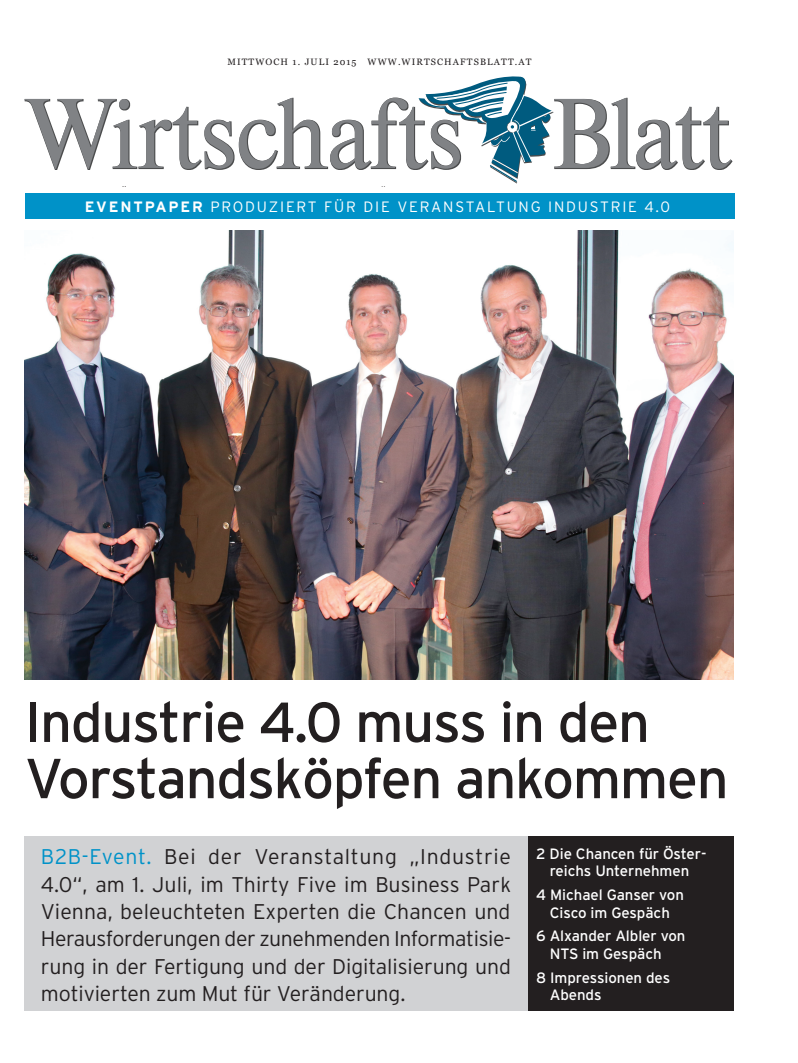
<style>
.page{position:relative;width:798px;height:1063px;background:#fff}
.page>*{position:absolute;margin:0;border:0;box-sizing:border-box;transform-origin:0 0}
.t1{font:56.25px/56.2px "Interstate";letter-spacing:-.025em;color:#231f20}
.t2{font:300 21.25px/27.5px "Interstate";letter-spacing:-.005em;color:#231f20;text-align:justify}
.t3{font:15px/17.5px "Interstate";letter-spacing:-.005em;color:#fff;text-align:center}
.t4{font:300 15px "Interstate";letter-spacing:.12em;color:#fff}
.t5{font:9.25px "Georgia";letter-spacing:.12em;color:#231f20}
.s1{font-weight:700}
.s2{color:#0092c8}
</style>
<div class="page">
<div style="left:528px;top:837px;width:205px;height:174px;background:#231f20"></div>
<div style="left:25px;top:837px;width:503px;height:174px;background:#d1d2d4"></div>
<img style="left:25px;top:230px;width:708px;height:449px">
<svg style="left:25px;top:76px;width:707px;height:108px"></svg>
<div style="left:25px;top:193px;width:709px;height:26px;background:#0092c8"></div>
<p class="t5" style="left:227px;top:57px;width:305px">MITTWOCH 1. JULI 2015 WWW.WIRTSCHAFTSBLATT.AT</p>
<p class="t4" style="left:85px;top:198px;width:586px"><span class="s1">EVENTPAPER</span> PRODUZIERT FÜR DIE VERANSTALTUNG INDUSTRIE 4.0</p>
<h1 class="t1" style="left:25px;top:694px;width:705px">Industrie 4.0 muss in den<br>Vorstandsköpfen ankommen</h1>
<p class="t2" style="left:41px;top:843px;width:471px"><span class="s2">B2B-Event.</span> Bei der Veranstaltung „Industrie 4.0“, am 1. Juli, im Thirty Five im Business Park Vienna, beleuchteten Experten die Chancen und Herausforderungen der zunehmenden Informatisie&shy;rung in der Fertigung und der Digitalisierung und motivierten zum Mut für Veränderung.</p>
<p class="t3" style="left:536px;top:845px;width:172px">2 Die Chancen für Öster&shy;reichs Unternehmen</p>
<p class="t3" style="left:536px;top:886px;width:149px">4 Michael Ganser von<br>Cisco im Gespäch</p>
<p class="t3" style="left:549px;top:927px;width:137px;text-align:left;text-indent:-13px">6 Alxander Albler von<br>NTS im Gespäch</p>
<p class="t3" style="left:549px;top:969px;width:122px;text-align:left;text-indent:-13px">8 Impressionen des<br>Abends</p>
</div>
